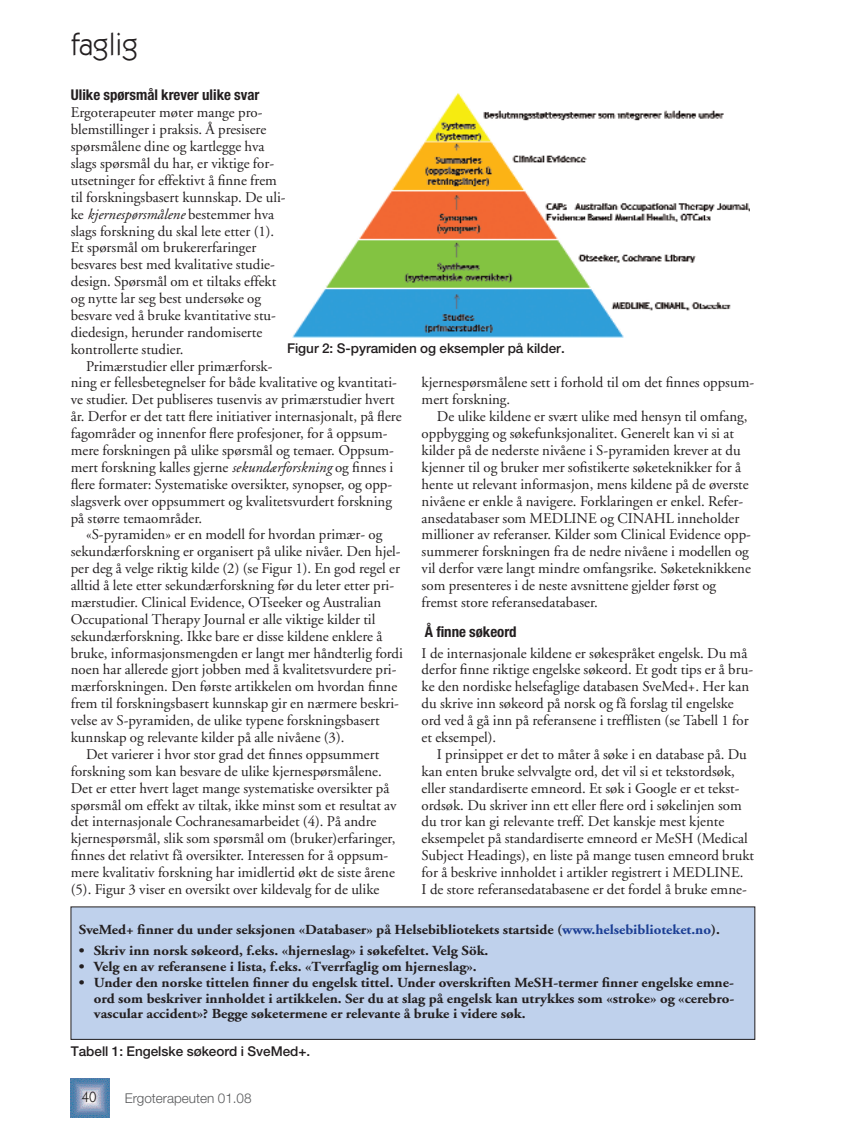
<style>
.page{position:relative;width:864px;height:1137px;background:#fff}
.page>*{position:absolute;margin:0;border:0;box-sizing:border-box;transform-origin:0 0}
.t1{font:31.05px "Itc Kabel";color:#231f20}
.t2{font:14.85px/17px "Adobe Garamond";color:#231f20}
.t3{font:700 condensed 14.85px "Helvetica Neue";color:#231f20}
.t4{font:14.85px "Itc Kabel";color:#231f20}
.t5{font:700 13.8px/15.8px "Adobe Garamond";color:#231f20;text-align:justify;scale:1.07 1}
.t6{font:500 13.5px "Helvetica Neue";color:#231f20}
.t7{font:300 13.5px "Helvetica Neue";color:#58595b}
.s1{font-style:italic}
.s2{color:#1b3e94}
</style>
<div class="page">
<img style="left:71px;top:1078px;width:38px;height:39px">
<img style="left:292px;top:93px;width:458px;height:245px">
<div style="left:71px;top:907px;width:684px;height:132px;background:#bfd1ec"></div>
<h1 class="t1" style="left:71px;top:32px;width:69px">faglig</h1>
<p class="t3" style="left:71px;top:90px;width:190px">Ulike spørsmål krever ulike svar</p>
<p class="t2" style="left:71px;top:105px;width:216px">Ergoterapeuter møter mange pro&shy;blemstillinger i praksis. Å presisere spørsmålene dine og kartlegge hva slags spørsmål du har, er viktige for&shy;utsetninger for effektivt å finne frem til forskningsbasert kunnskap. De uli&shy;ke <span class="s1">kjernespørsmålene</span> bestemmer hva slags forskning du skal lete etter (1).<br>Et spørsmål om brukererfaringer besvares best med kvalitative studie&shy;design. Spørsmål om et tiltaks effekt og nytte lar seg best undersøke og besvare ved å bruke kvantitative stu&shy;diedesign, herunder randomiserte kontrollerte studier.</p>
<p class="t2" style="left:71px;top:359px;width:332px;text-indent:15px">Primærstudier eller primærforsk-<br>ning er fellesbetegnelser for både kvalitative og kvantitati&shy;ve studier. Det publiseres tusenvis av primærstudier hvert år. Derfor er det tatt flere initiativer internasjonalt, på flere fagområder og innenfor flere profesjoner, for å oppsum&shy;mere forskningen på ulike spørsmål og temaer. Oppsum&shy;mert forskning kalles gjerne <span class="s1">sekundærforskning</span> og finnes i flere formater: Systematiske oversikter, synopser, og opp&shy;slagsverk over oppsummert og kvalitetsvurdert forskning på større temaområder.</p>
<p class="t2" style="left:86px;top:527px;width:298px">«S-pyramiden» er en modell for hvordan primær- og</p>
<p class="t2" style="left:71px;top:544px;width:331px">sekundærforskning er organisert på ulike nivåer. Den hjel-</p>
<p class="t2" style="left:71px;top:561px;width:331px">per deg å velge riktig kilde (2) (se Figur 1). En god regel er</p>
<p class="t2" style="left:71px;top:578px;width:325px">alltid å lete etter sekundærforskning før du leter etter pri-</p>
<p class="t2" style="left:71px;top:595px;width:312px">mærstudier. Clinical Evidence, OTseeker og Australian</p>
<p class="t2" style="left:71px;top:612px;width:306px">Occupational Therapy Journal er alle viktige kilder til</p>
<p class="t2" style="left:71px;top:629px;width:313px">sekundærforskning. Ikke bare er disse kildene enklere å</p>
<p class="t2" style="left:71px;top:646px;width:334px">bruke, informasjonsmengden er langt mer håndterlig fordi</p>
<p class="t2" style="left:71px;top:662px;width:327px">noen har allerede gjort jobben med å kvalitetsvurdere pri-</p>
<p class="t2" style="left:71px;top:679px;width:328px">mærforskningen. Den første artikkelen om hvordan finne</p>
<p class="t2" style="left:71px;top:696px;width:330px">frem til forskningsbasert kunnskap gir en nærmere beskri-</p>
<p class="t2" style="left:71px;top:713px;width:311px">velse av S-pyramiden, de ulike typene forskningsbasert</p>
<p class="t2" style="left:71px;top:730px;width:275px">kunnskap og relevante kilder på alle nivåene (3).</p>
<p class="t2" style="left:86px;top:747px;width:295px">Det varierer i hvor stor grad det finnes oppsummert</p>
<p class="t2" style="left:71px;top:764px;width:313px">forskning som kan besvare de ulike kjernespørsmålene.</p>
<p class="t2" style="left:71px;top:781px;width:320px">Det er etter hvert laget mange systematiske oversikter på</p>
<p class="t2" style="left:71px;top:797px;width:327px">spørsmål om effekt av tiltak, ikke minst som et resultat av</p>
<p class="t2" style="left:71px;top:814px;width:307px">det internasjonale Cochranesamarbeidet (4). På andre</p>
<p class="t2" style="left:71px;top:831px;width:326px">kjernespørsmål, slik som spørsmål om (bruker)erfaringer,</p>
<p class="t2" style="left:71px;top:848px;width:319px">finnes det relativt få oversikter. Interessen for å oppsum-</p>
<p class="t2" style="left:71px;top:865px;width:326px">mere kvalitativ forskning har imidlertid økt de siste årene</p>
<p class="t2" style="left:71px;top:882px;width:310px">(5). Figur 3 viser en oversikt over kildevalg for de ulike</p>
<p class="t6" style="left:287px;top:344px;width:279px">Figur 2: S-pyramiden og eksempler på kilder.</p>
<p class="t2" style="left:422px;top:376px;width:334px">kjernespørsmålene sett i forhold til om det finnes oppsum&shy;mert forskning.</p>
<p class="t2" style="left:422px;top:409px;width:331px;text-indent:15px">De ulike kildene er svært ulike med hensyn til omfang, oppbygging og søkefunksjonalitet. Generelt kan vi si at kilder på de nederste nivåene i S-pyramiden krever at du kjenner til og bruker mer sofistikerte søketeknikker for å hente ut relevant informasjon, mens kildene på de øverste nivåene er enkle å navigere. Forklaringen er enkel. Refer&shy;ansedatabaser som MEDLINE og CINAHL inneholder millioner av referanser. Kilder som Clinical Evidence opp&shy;summerer forskningen fra de nedre nivåene i modellen og vil derfor være langt mindre omfangsrike. Søketeknikkene som presenteres i de neste avsnittene gjelder først og fremst store referansedatabaser.</p>
<p class="t3" style="left:425px;top:626px;width:93px">Å finne søkeord</p>
<p class="t2" style="left:422px;top:646px;width:333px">I de internasjonale kildene er søkespråket engelsk. Du må derfor finne riktige engelske søkeord. Et godt tips er å bru&shy;ke den nordiske helsefaglige databasen SveMed+. Her kan du skrive inn søkeord på norsk og få forslag til engelske ord ved å gå inn på referansene i trefflisten (se Tabell 1 for et eksempel).</p>
<p class="t2" style="left:422px;top:747px;width:334px;text-indent:15px">I prinsippet er det to måter å søke i en database på. Du kan enten bruke selvvalgte ord, det vil si et tekstordsøk, eller standardiserte emneord. Et søk i Google er et tekst&shy;ordsøk. Du skriver inn ett eller flere ord i søkelinjen som du tror kan gi relevante treff. Det kanskje mest kjente eksempelet på standardiserte emneord er MeSH (Medical Subject Headings), en liste på mange tusen emneord brukt for å beskrive innholdet i artikler registrert i MEDLINE.<br>I de store referansedatabasene er det fordel å bruke emne-</p>
<p class="t5" style="left:79px;top:923px;width:601px">SveMed+ finner du under seksjonen «Databaser» på Helsebibliotekets startside (<span class="s2">www.helsebiblioteket.no</span>).</p>
<p class="t5" style="left:79px;top:944px;width:384px">• Skriv inn norsk søkeord, f.eks. «hjerneslag» i søkefeltet. Velg Sök.</p>
<p class="t5" style="left:79px;top:960px;width:374px">• Velg en av referansene i lista, f.eks. «Tverrfaglig om hjerneslag».</p>
<p class="t5" style="left:94px;top:975px;width:600px;text-indent:-15px">• Under den norske tittelen finner du engelsk tittel. Under overskriften MeSH-termer finner engelske emne&shy;ord som beskriver innholdet i artikkelen. Ser du at slag på engelsk kan utrykkes som «stroke» og «cerebro&shy;vascular accident»? Begge søketermene er relevante å bruke i videre søk.</p>
<p class="t6" style="left:71px;top:1046px;width:241px">Tabell 1: Engelske søkeord i SveMed+.</p>
<p class="t4" style="left:82px;top:1091px;width:16px">40</p>
<p class="t7" style="left:125px;top:1093px;width:128px">Ergoterapeuten 01.08</p>
</div>
